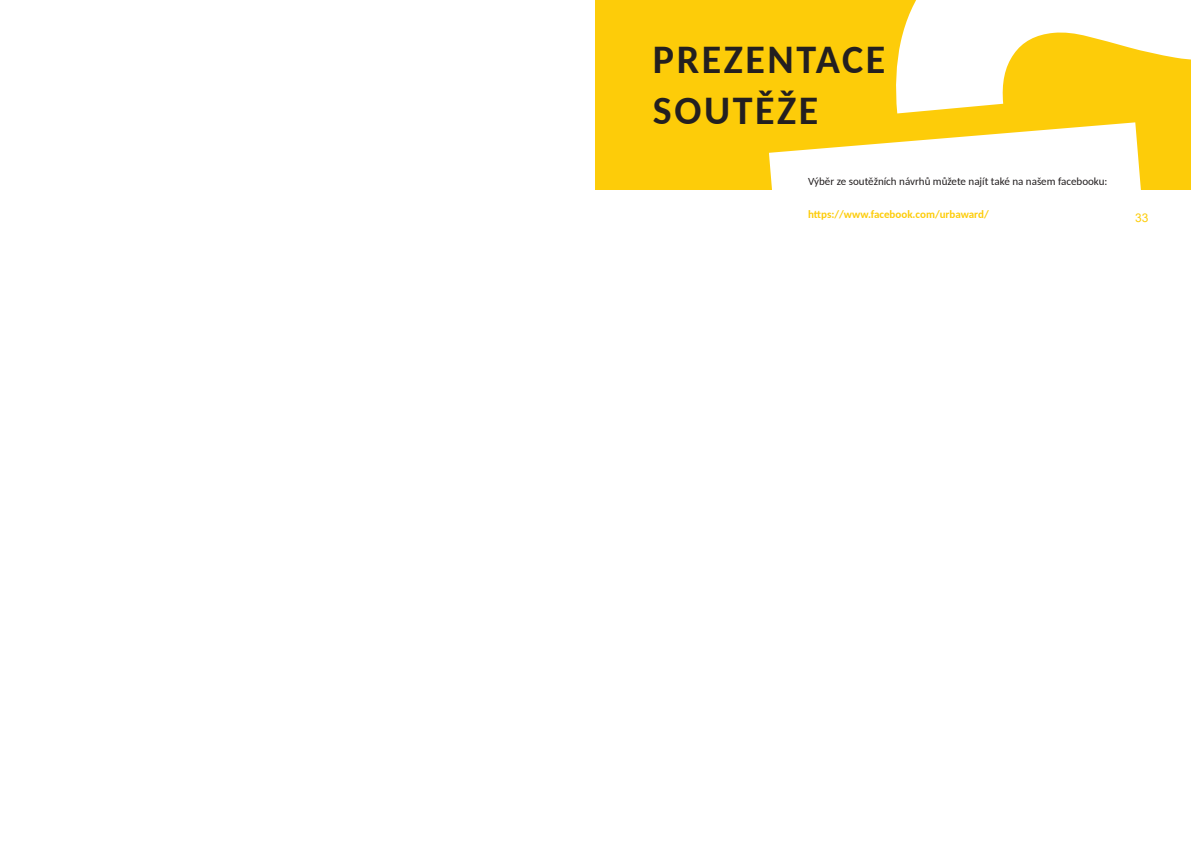
<style>
.page{position:relative;width:1191px;height:842px;background:#fff}
.page>*{position:absolute;margin:0;border:0;box-sizing:border-box;transform-origin:0 0}
.t1{font:700 40px "Carlito";letter-spacing:.065em;color:#231f20}
.t2{font:12px "Arial";color:#fdcc09}
.odstavec{font:11px "Carlito";color:#231f20}
.odstavec-2{font:700 11px "Carlito";color:#fdcc09}
</style>
<div class="page">
<div style="left:595px;top:0;width:596px;height:190px;background:#fdcc09"></div>
<svg style="left:896px;top:0;width:295px;height:113px"></svg>
<svg style="left:769px;top:122px;width:372px;height:68px;fill:#fff"></svg>
<p class="t1" style="left:653px;top:32px;width:234px">PREZENTACE</p>
<p class="t1" style="left:653px;top:83px;width:167px">SOUTĚŽE</p>
<p class="odstavec" style="left:808px;top:174px;width:301px">Výběr ze soutěžních návrhů můžete najít také na našem facebooku:</p>
<p class="odstavec-2" style="left:808px;top:206px;width:182px">https://www.facebook.com/urbaward/</p>
<p class="t2" style="left:1135px;top:209px;width:15px">33</p>
</div>
